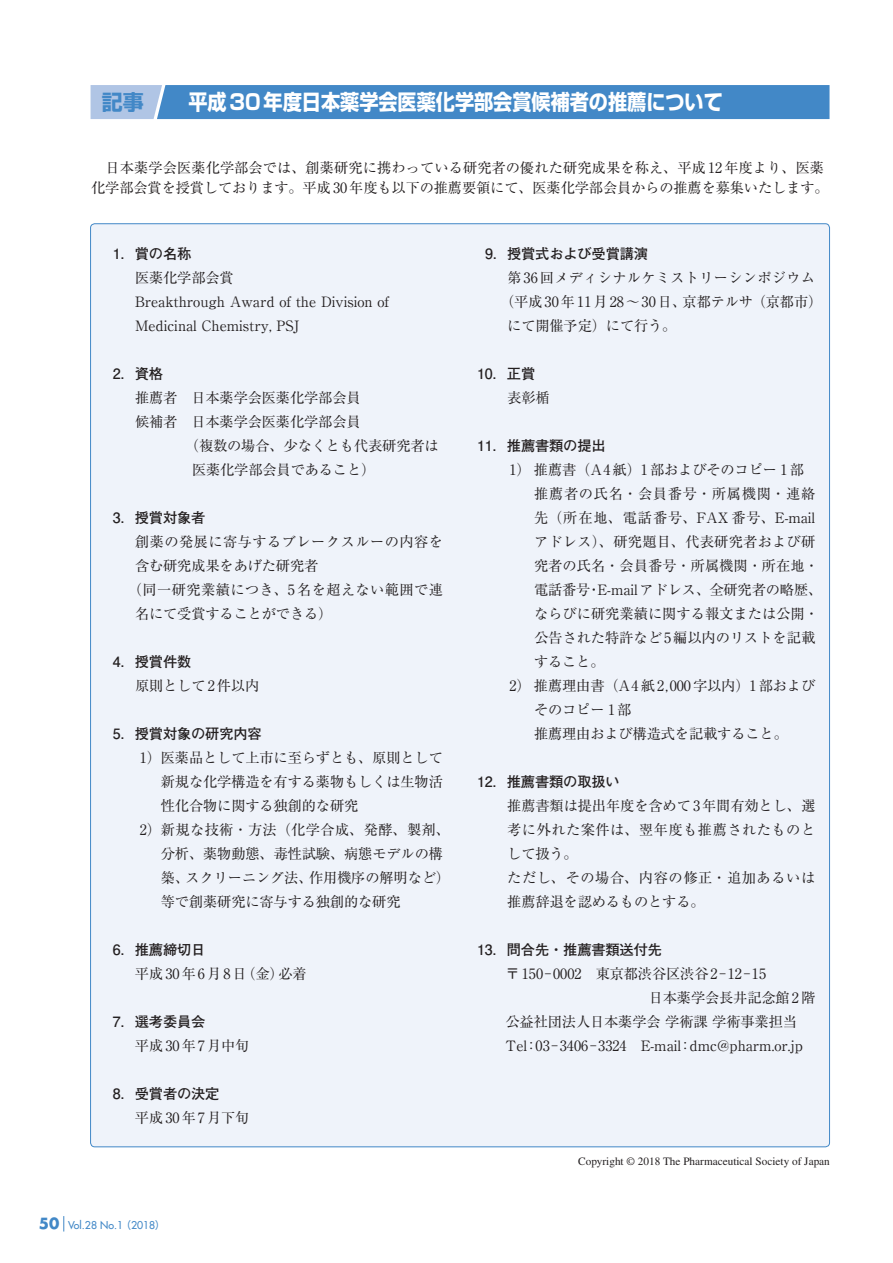
<style>
.page{position:relative;width:893px;height:1263px;background:#fff}
.page>*{position:absolute;margin:0;border:0;box-sizing:border-box;transform-origin:0 0}
.t1{font:700 21.3px "Shin Go Pro";color:#fff;scale:.9 1}
.t2{font:700 21px "Shin Go Pro";color:#4288c7}
.t3{font:14.25px/24px "Ryumin Pro";letter-spacing:-.01em;color:#231f20}
.t4{font:700 14.25px "Futo Go B101 Pro";letter-spacing:-.01em;color:#231f20}
.t5{font:14.25px/24px "Ryumin Pro";letter-spacing:.035em;color:#231f20}
.t6{font:14.25px "Ryumin Pro";letter-spacing:.025em;color:#231f20}
.t7{font:14.25px "Ryumin Pro";letter-spacing:.065em;color:#231f20}
.t8{font:14.25px "Ryumin Pro";letter-spacing:.02em;color:#231f20}
.t9{font:14.25px "Ryumin Pro";letter-spacing:.03em;color:#231f20}
.t10{font:14.25px "Ryumin Pro";letter-spacing:.015em;color:#231f20}
.t11{font:14.25px "Ryumin Pro";letter-spacing:.05em;color:#231f20}
.t12{font:14.25px "Ryumin Pro";letter-spacing:.07em;color:#231f20}
.t13{font:14.25px "Ryumin Pro";letter-spacing:.145em;color:#231f20}
.t14{font:11.25px "Times";color:#231f20}
.t15{font:10.5px "Futura";color:#4288c7}
.s1{font-weight:700;font-size:15px}
.s2{font-family:"Futo Go B101 Pro";font-weight:700}
</style>
<div class="page">
<svg style="left:63px;top:1216px;width:1px;height:15px"></svg>
<svg style="left:91px;top:85px;width:738px;height:34px;background:#4d8eca"></svg>
<div style="left:91px;top:224px;width:738px;height:923px;background:#eff3fa;border-radius:4px"></div>
<h2 class="t2" style="left:102px;top:85px;width:43px">記事</h2>
<h1 class="t1" style="left:188px;top:85px;width:595px">平成30年度日本薬学会医薬化学部会賞候補者の推薦について</h1>
<p class="t3" style="left:91px;top:157px;width:739px;line-height:20.2px">　日本薬学会医薬化学部会では、創薬研究に携わっている研究者の優れた研究成果を称え、平成12年度より、医薬化学部会賞を授賞しております。平成30年度も以下の推薦要領にて、医薬化学部会員からの推薦を募集いたします。</p>
<p class="t4" style="left:113px;top:242px;width:80px">1．賞の名称</p>
<p class="t3" style="left:135px;top:264px;width:256px">医薬化学部会賞<br>Breakthrough Award of the Division of<br>Medicinal Chemistry, PSJ</p>
<p class="t4" style="left:113px;top:362px;width:52px">2．資格</p>
<p class="t3" style="left:135px;top:384px;width:227px">推薦者　日本薬学会医薬化学部会員</p>
<p class="t3" style="left:135px;top:408px;width:227px">候補者　日本薬学会医薬化学部会員</p>
<p class="t3" style="left:185px;top:432px;width:255px">（複数の場合、少なくとも代表研究者は</p>
<p class="t3" style="left:192px;top:456px;width:185px">医薬化学部会員であること）</p>
<p class="t4" style="left:113px;top:506px;width:94px">3．授賞対象者</p>
<p class="t9" style="left:135px;top:530px;width:310px">創薬の発展に寄与するブレークスルーの内容を</p>
<p class="t3" style="left:135px;top:552px;width:185px">含む研究成果をあげた研究者</p>
<p class="t6" style="left:128px;top:578px;width:317px">（同一研究業績につき、5名を超えない範囲で連</p>
<p class="t3" style="left:135px;top:600px;width:199px">名にて受賞することができる）</p>
<p class="t4" style="left:113px;top:650px;width:80px">4．授賞件数</p>
<p class="t3" style="left:135px;top:672px;width:126px">原則として2件以内</p>
<p class="t4" style="left:113px;top:722px;width:150px">5．授賞対象の研究内容</p>
<p class="t3" style="left:140px;top:744px;width:305px">1）医薬品として上市に至らずとも、原則として</p>
<p class="t3" style="left:161px;top:768px;width:284px">新規な化学構造を有する薬物もしくは生物活</p>
<p class="t3" style="left:161px;top:792px;width:199px">性化合物に関する独創的な研究</p>
<p class="t6" style="left:140px;top:818px;width:312px">2）新規な技術・方法（化学合成、発酵、製剤、</p>
<p class="t3" style="left:161px;top:840px;width:284px">分析、薬物動態、毒性試験、病態モデルの構</p>
<p class="t3" style="left:161px;top:864px;width:291px">築、スクリーニング法、作用機序の解明など）</p>
<p class="t3" style="left:161px;top:888px;width:241px">等で創薬研究に寄与する独創的な研究</p>
<p class="t4" style="left:113px;top:938px;width:94px">6．推薦締切日</p>
<p class="t13" style="left:135px;top:962px;width:173px">平成30年6月8日（金）必着</p>
<p class="t4" style="left:113px;top:1010px;width:94px">7．選考委員会</p>
<p class="t12" style="left:135px;top:1034px;width:116px">平成30年7月中旬</p>
<p class="t4" style="left:113px;top:1082px;width:108px">8．受賞者の決定</p>
<p class="t12" style="left:135px;top:1106px;width:116px">平成30年7月下旬</p>
<p class="t15" style="left:39px;top:1218px;width:128px"><span class="s1">50</span> Vol.28 No.1<span class="s2">（</span>2018<span class="s2">）</span></p>
<p class="t4" style="left:485px;top:242px;width:165px">9．授賞式および受賞講演</p>
<p class="t8" style="left:507px;top:266px;width:309px">第36回メディシナルケミストリーシンポジウム</p>
<p class="t3" style="left:500px;top:288px;width:324px">（平成30年11月28～30日、京都テルサ（京都市）</p>
<p class="t3" style="left:507px;top:312px;width:171px">にて開催予定）にて行う。</p>
<p class="t4" style="left:477px;top:362px;width:60px">10．正賞</p>
<p class="t3" style="left:507px;top:384px;width:44px">表彰楯</p>
<p class="t4" style="left:477px;top:434px;width:130px">11．推薦書類の提出</p>
<p class="t3" style="left:509px;top:456px;width:296px">1）推薦書（A4紙）1部およびそのコピー 1部</p>
<p class="t11" style="left:534px;top:482px;width:283px">推薦者の氏名・会員番号・所属機関・連絡</p>
<p class="t7" style="left:534px;top:506px;width:283px">先（所在地、電話番号、FAX 番号、E-mail</p>
<p class="t10" style="left:534px;top:530px;width:283px">アドレス）、研究題目、代表研究者および研</p>
<p class="t3" style="left:534px;top:552px;width:286px">究者の氏名・会員番号・所属機関・所在地・</p>
<p class="t3" style="left:534px;top:576px;width:290px">電話番号・E-mailアドレス、全研究者の略歴、</p>
<p class="t3" style="left:534px;top:600px;width:286px">ならびに研究業績に関する報文または公開・</p>
<p class="t3" style="left:534px;top:624px;width:283px">公告された特許など5編以内のリストを記載</p>
<p class="t3" style="left:534px;top:648px;width:72px">すること。</p>
<p class="t3" style="left:509px;top:672px;width:307px">2）推薦理由書（A4紙2,000字以内）1部および</p>
<p class="t3" style="left:534px;top:696px;width:99px">そのコピー 1部</p>
<p class="t3" style="left:534px;top:720px;width:255px">推薦理由および構造式を記載すること。</p>
<p class="t4" style="left:477px;top:770px;width:144px">12．推薦書類の取扱い</p>
<p class="t5" style="left:507px;top:792px;width:310px">推薦書類は提出年度を含めて3年間有効とし、選考に外れた案件は、翌年度も推薦されたものとして扱う。<br>ただし、その場合、内容の修正・追加あるいは推薦辞退を認めるものとする。</p>
<p class="t4" style="left:477px;top:938px;width:187px">13．問合先・推薦書類送付先</p>
<p class="t3" style="left:505px;top:960px;width:262px">〒150-0002　東京都渋谷区渋谷2-12-15</p>
<p class="t3" style="left:649px;top:984px;width:168px">日本薬学会長井記念館2階</p>
<p class="t3" style="left:505px;top:1008px;width:293px">公益社団法人日本薬学会学術課学術事業担当</p>
<p class="t3" style="left:505px;top:1032px;width:299px">Tel：03-3406-3324　E-mail：dmc@pharm.or.jp</p>
<p class="t14" style="left:578px;top:1155px;width:253px">Copyright © 2018 The Pharmaceutical Society of Japan</p>
</div>
